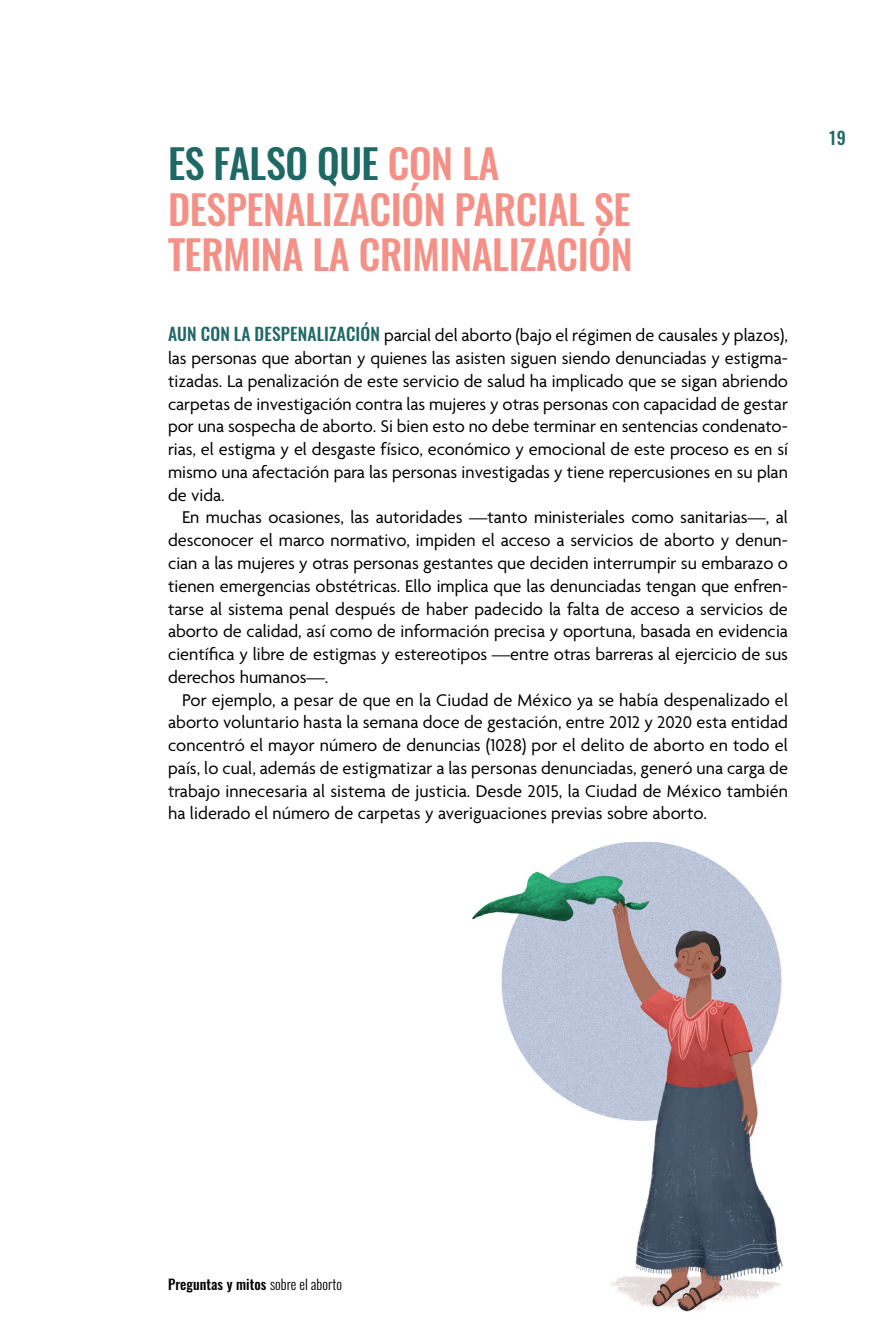
<style>
.page{position:relative;width:893px;height:1340px;background:#fff}
.page>*{position:absolute;margin:0;border:0;box-sizing:border-box;transform-origin:0 0}
.t1{font:500 40.25px/45.5px "Oswald";letter-spacing:-.01em;color:#f59087}
.t2{font:18.38px/22.8px "Agenda";color:#000;text-align:justify}
.t3{font:500 17.5px "Oswald";color:#1e6865}
.t4{font:500 14px "Oswald";letter-spacing:.005em;color:#000}
.s1{color:#1e6865}
.s2{font-family:"Oswald";font-weight:500;font-size:17.5px;color:#1e6865}
.s3{font-weight:300}
</style>
<div class="page">
<img style="left:472px;top:842px;width:311px;height:470px">
<h1 class="t1" style="left:168px;top:142px;width:466px"><span class="s1">ES FALSO QUE</span> CON LA<br>DESPENALIZACIÓN PARCIAL SE<br>TERMINA LA CRIMINALIZACIÓN</h1>
<p class="t2" style="left:168px;top:325px;width:621px"><span class="s2">AUN CON LA DESPENALIZACIÓN</span> parcial del aborto (bajo el régimen de causales y plazos), las personas que abortan y quienes las asisten siguen siendo denunciadas y estigma&shy;tizadas. La penalización de este servicio de salud ha implicado que se sigan abriendo carpetas de investigación contra las mujeres y otras personas con capacidad de gestar por una sospecha de aborto. Si bien esto no debe terminar en sentencias condenato&shy;rias, el estigma y el desgaste físico, económico y emocional de este proceso es en sí mismo una afectación para las personas investigadas y tiene repercusiones en su plan de vida.</p>
<p class="t2" style="left:168px;top:507px;width:622px;text-indent:14px">En muchas ocasiones, las autoridades —tanto ministeriales como sanitarias—, al desconocer el marco normativo, impiden el acceso a servicios de aborto y denun&shy;cian a las mujeres y otras personas gestantes que deciden interrumpir su embarazo o tienen emergencias obstétricas. Ello implica que las denunciadas tengan que enfren&shy;tarse al sistema penal después de haber padecido la falta de acceso a servicios de aborto de calidad, así como de información precisa y oportuna, basada en evidencia científica y libre de estigmas y estereotipos —entre otras barreras al ejercicio de sus derechos humanos—.</p>
<p class="t2" style="left:168px;top:689px;width:622px;text-indent:14px">Por ejemplo, a pesar de que en la Ciudad de México ya se había despenalizado el aborto voluntario hasta la semana doce de gestación, entre 2012 y 2020 esta entidad concentró el mayor número de denuncias (1028) por el delito de aborto en todo el país, lo cual, además de estigmatizar a las personas denunciadas, generó una carga de trabajo innecesaria al sistema de justicia. Desde 2015, la Ciudad de México también ha liderado el número de carpetas y averiguaciones previas sobre aborto.</p>
<p class="t3" style="left:828px;top:126px;width:19px">19</p>
<p class="t4" style="left:168px;top:1274px;width:175px">Preguntas y mitos <span class="s3">sobre el aborto</span></p>
</div>
